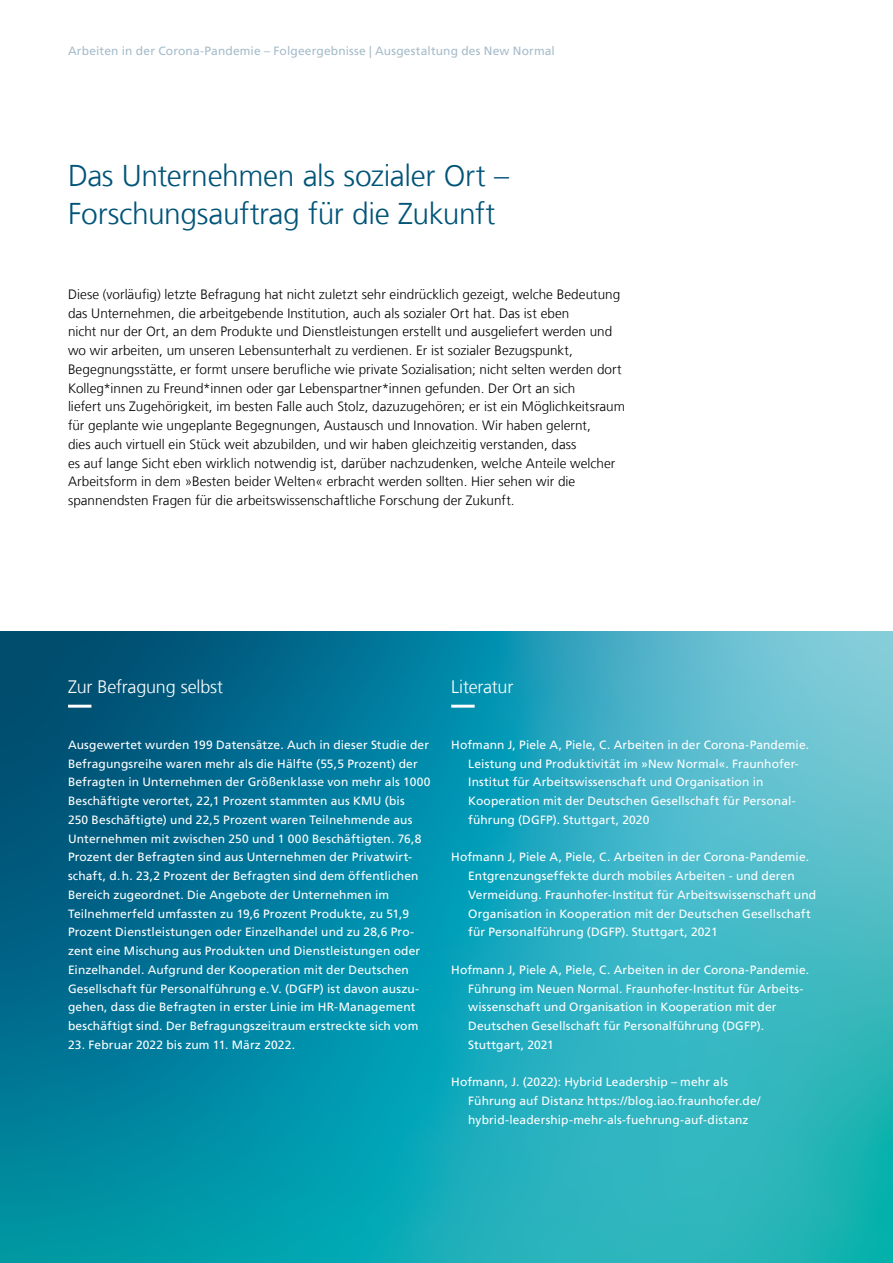
<style>
.page{position:relative;width:893px;height:1263px;background:#fff}
.page>*{position:absolute;margin:0;border:0;box-sizing:border-box;transform-origin:0 0}
.t1{font:300 30px/37.5px "Frutiger LT Com";letter-spacing:-.015em;color:#005478}
.t2{font:300 18px "Frutiger LT Com";letter-spacing:-.015em;color:#fff}
.t3{font:300 13.5px/18.8px "Frutiger LT Com";letter-spacing:.005em;color:#000}
.t4{font:12px/18.8px "Frutiger LT Com";letter-spacing:.01em;color:#fff}
.t5{font:12px "Frutiger LT Com";letter-spacing:.015em;color:#a5bcca}
</style>
<div class="page">
<svg style="left:0;top:631px;width:893px;height:632px;background:#1b98ae"></svg>
<svg style="left:68px;top:705px;width:365px;height:3px"></svg>
<svg style="left:451px;top:705px;width:365px;height:3px"></svg>
<p class="t5" style="left:68px;top:44px;width:488px">Arbeiten in der Corona-Pandemie – Folgeergebnisse | Ausgestaltung des New Normal</p>
<h1 class="t1" style="left:68px;top:157px;width:443px">Das Unternehmen als sozialer Ort –<br>Forschungsauftrag für die Zukunft</h1>
<p class="t3" style="left:68px;top:285px;width:558px">Diese (vorläufig) letzte Befragung hat nicht zuletzt sehr eindrücklich gezeigt, welche Bedeutung das Unternehmen, die arbeitgebende Institution, auch als sozialer Ort hat. Das ist eben<br>nicht nur der Ort, an dem Produkte und Dienstleistungen erstellt und ausgeliefert werden und wo wir arbeiten, um unseren Lebensunterhalt zu verdienen. Er ist sozialer Bezugspunkt, Begegnungsstätte, er formt unsere berufliche wie private Sozialisation; nicht selten werden dort Kolleg*innen zu Freund*innen oder gar Lebenspartner*innen gefunden. Der Ort an sich<br>liefert uns Zugehörigkeit, im besten Falle auch Stolz, dazuzugehören; er ist ein Möglichkeitsraum für geplante wie ungeplante Begegnungen, Austausch und Innovation. Wir haben gelernt,<br>dies auch virtuell ein Stück weit abzubilden, und wir haben gleichzeitig verstanden, dass<br>es auf lange Sicht eben wirklich notwendig ist, darüber nachzudenken, welche Anteile welcher Arbeitsform in dem »Besten beider Welten« erbracht werden sollten. Hier sehen wir die spannendsten Fragen für die arbeitswissenschaftliche Forschung der Zukunft.</p>
<h2 class="t2" style="left:68px;top:676px;width:157px">Zur Befragung selbst</h2>
<p class="t4" style="left:68px;top:735px;width:364px">Ausgewertet wurden 199 Datensätze. Auch in dieser Studie der Befragungsreihe waren mehr als die Hälfte (55,5 Prozent) der Befragten in Unternehmen der Größenklasse von mehr als 1000<br>Beschäftigte verortet, 22,1 Prozent stammten aus KMU (bis<br>250 Beschäftigte) und 22,5 Prozent waren Teilnehmende aus Unternehmen mit zwischen 250 und 1 000 Beschäftigten. 76,8<br>Prozent der Befragten sind aus Unternehmen der Privatwirt&shy;schaft, d.h. 23,2 Prozent der Befragten sind dem öffentlichen Bereich zugeordnet. Die Angebote der Unternehmen im Teilnehmerfeld umfassten zu 19,6 Prozent Produkte, zu 51,9<br>Prozent Dienstleistungen oder Einzelhandel und zu 28,6 Pro&shy;zent eine Mischung aus Produkten und Dienstleistungen oder Einzelhandel. Aufgrund der Kooperation mit der Deutschen Gesellschaft für Personalführung e.V. (DGFP) ist davon auszu&shy;gehen, dass die Befragten in erster Linie im HR-Management beschäftigt sind. Der Befragungszeitraum erstreckte sich vom</p>
<p class="t4" style="left:68px;top:1035px;width:228px">23. Februar 2022 bis zum 11. März 2022.</p>
<h2 class="t2" style="left:451px;top:676px;width:64px">Literatur</h2>
<p class="t4" style="left:468px;top:735px;width:342px;text-indent:-17px">Hofmann J, Piele A, Piele, C. Arbeiten in der Corona-Pandemie.<br>Leistung und Produktivität im »New Normal«. Fraunhofer-Institut für Arbeitswissenschaft und Organisation in Kooperation mit der Deutschen Gesellschaft für Personal&shy;führung (DGFP). Stuttgart, 2020</p>
<p class="t4" style="left:468px;top:848px;width:349px;text-indent:-17px">Hofmann J, Piele A, Piele, C. Arbeiten in der Corona-Pandemie.<br>Entgrenzungseffekte durch mobiles Arbeiten - und deren Vermeidung. Fraunhofer-Institut für Arbeitswissenschaft und Organisation in Kooperation mit der Deutschen Gesellschaft für Personalführung (DGFP). Stuttgart, 2021</p>
<p class="t4" style="left:468px;top:960px;width:342px;text-indent:-17px">Hofmann J, Piele A, Piele, C. Arbeiten in der Corona-Pandemie.<br>Führung im Neuen Normal. Fraunhofer-Institut für Arbeits&shy;wissenschaft und Organisation in Kooperation mit der Deutschen Gesellschaft für Personalführung (DGFP).<br>Stuttgart, 2021</p>
<p class="t4" style="left:468px;top:1073px;width:294px;text-indent:-17px">Hofmann, J. (2022): Hybrid Leadership – mehr als<br>Führung auf Distanz https://blog.iao.fraunhofer.de/ hybrid-leadership-mehr-als-fuehrung-auf-distanz</p>
</div>
